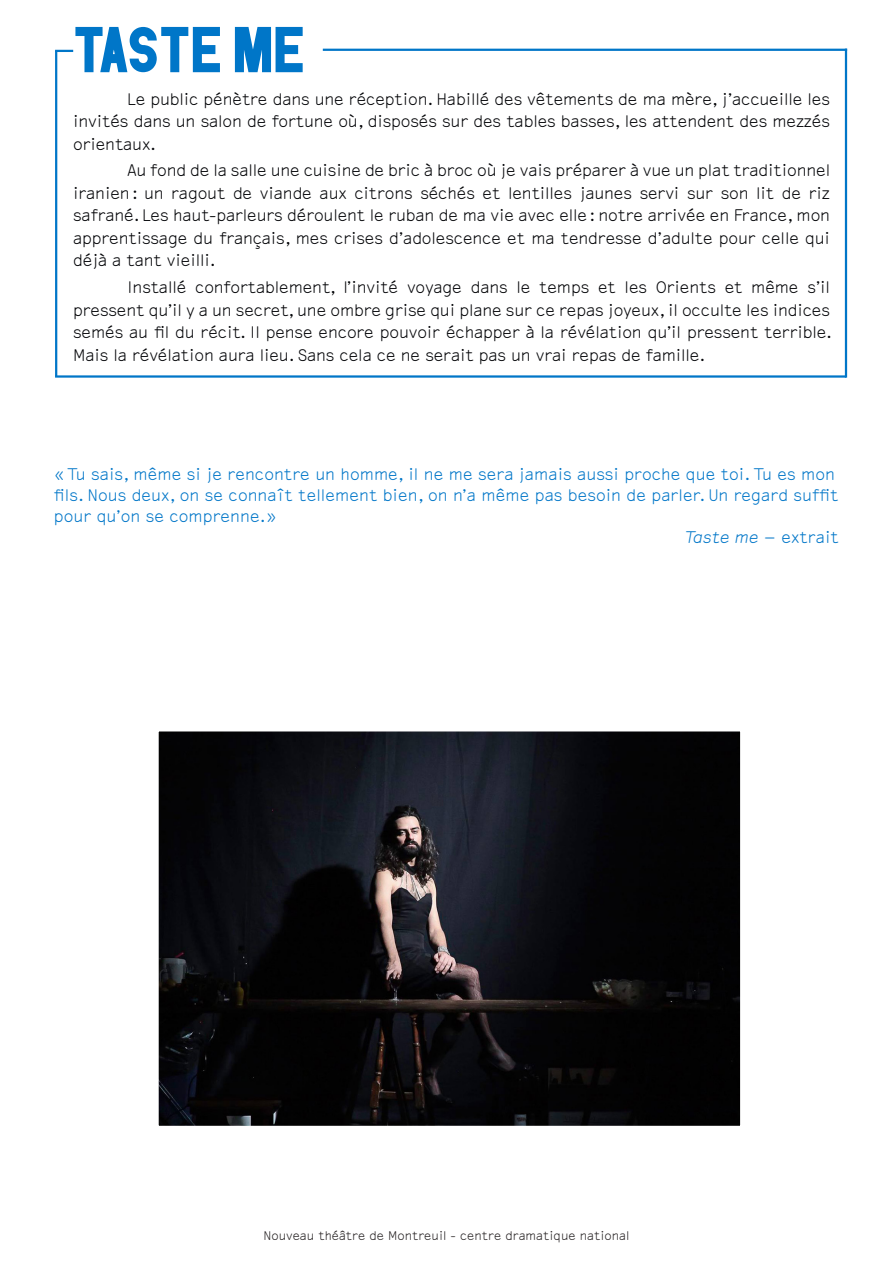
<style>
.page{position:relative;width:893px;height:1263px;background:#fff}
.page>*{position:absolute;margin:0;border:0;box-sizing:border-box;transform-origin:0 0}
.t1{font:64.5px "PDU";color:#0076c8}
.t2{font:300 18px/22.5px "Recibo";letter-spacing:-.01em;color:#030407;text-align:justify}
.t3{font:300 18px/21px "Recibo";color:#0076c8}
.t4{font:300 13.5px "Recibo";color:#231f20}
.s1{font-style:italic}
</style>
<div class="page">
<img style="left:160px;top:733px;width:579px;height:391px">
<div style="left:151px;top:724px;width:597px;height:409px;border:8px solid #fff"></div>
<hr style="left:55px;top:51px;width:2px;height:325px;background:#0076c8">
<hr style="left:55px;top:375px;width:791px;height:3px;background:#0076c8">
<hr style="left:323px;top:49px;width:524px;height:2px;background:#0076c8">
<svg style="left:55px;top:50px;width:18px;height:2px"></svg>
<hr style="left:845px;top:49px;width:2px;height:329px;background:#0076c8">
<p class="t1" style="left:73px;top:4px;width:233px">TASTE ME</p>
<p class="t2" style="left:73px;top:88px;width:758px;text-indent:54px">Le public pénètre dans une réception. Habillé des vêtements de ma mère, j’accueille les invités dans un salon de fortune où, disposés sur des tables basses, les attendent des mezzés orientaux.</p>
<p class="t2" style="left:73px;top:160px;width:758px;text-indent:54px">Au fond de la salle une cuisine de bric à broc où je vais préparer à vue un plat traditionnel iranien: un ragout de viande aux citrons séchés et lentilles jaunes servi sur son lit de riz safrané. Les haut-parleurs déroulent le ruban de ma vie avec elle: notre arrivée en France, mon apprentissage du français, mes crises d’adolescence et ma tendresse d’adulte pour celle qui déjà a tant vieilli.</p>
<p class="t2" style="left:73px;top:276px;width:760px;text-indent:54px">Installé confortablement, l’invité voyage dans le temps et les Orients et même s’il pressent qu’il y a un secret, une ombre grise qui plane sur ce repas joyeux, il occulte les indices semés au fil du récit. Il pense encore pouvoir échapper à la révélation qu’il pressent terrible.<br>Mais la révélation aura lieu. Sans cela ce ne serait pas un vrai repas de famille.</p>
<p class="t3" style="left:54px;top:464px;width:786px">«Tu sais, même si je rencontre un homme, il ne me sera jamais aussi proche que toi. Tu es mon fils. Nous deux, on se connaît tellement bien, on n’a même pas besoin de parler. Un regard suffit pour qu’on se comprenne.»</p>
<p class="t3" style="left:684px;top:527px;width:156px"><span class="s1">Taste me</span> — extrait</p>
<p class="t4" style="left:263px;top:1228px;width:368px">Nouveau théâtre de Montreuil - centre dramatique national</p>
</div>
